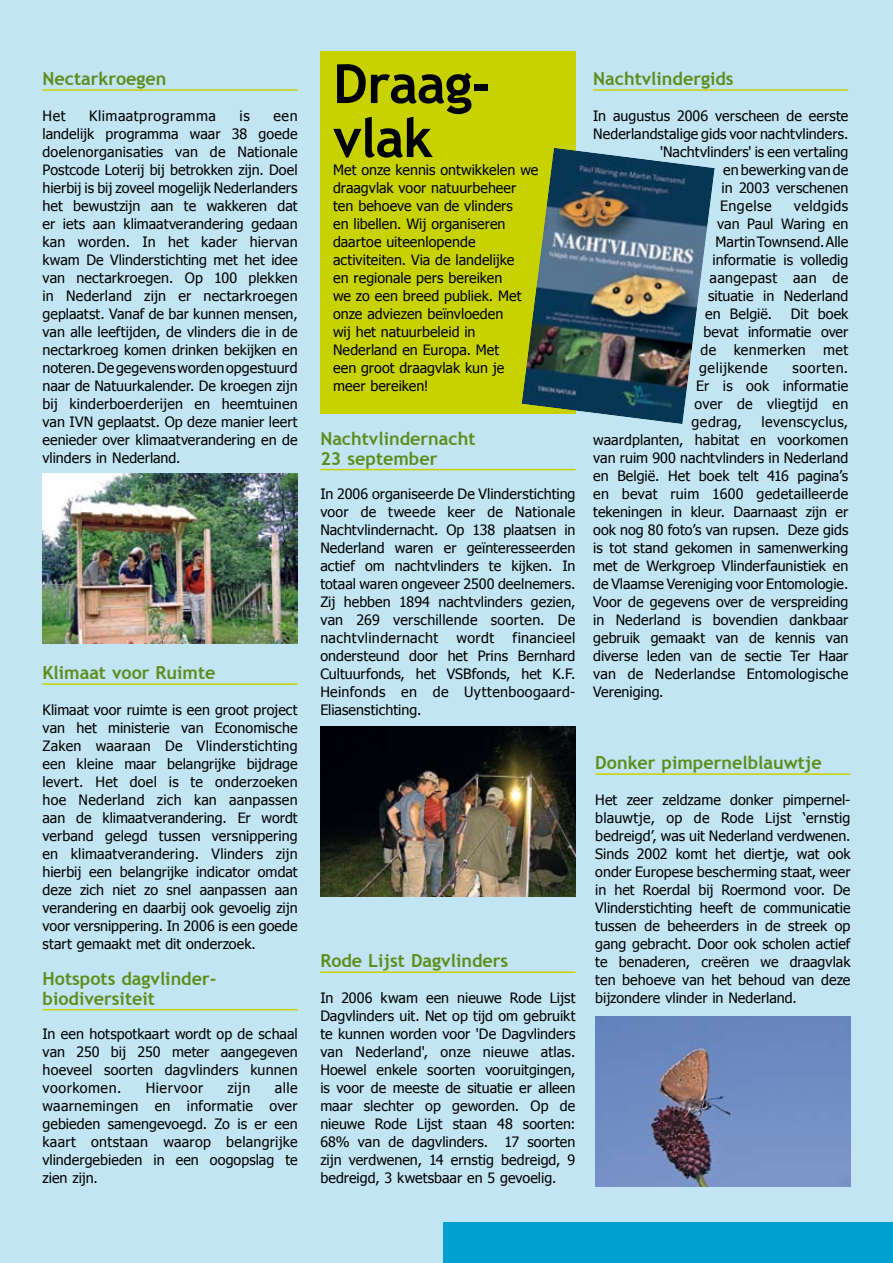
<style>
.page{position:relative;width:893px;height:1263px;background:#c1e5f2}
.page>*{position:absolute;margin:0;border:0;box-sizing:border-box;transform-origin:0 0}
.t1{font:700 54px/54px "Trebuchet MS";letter-spacing:-.02em;color:#000}
.t2{font:700 18px/19.5px "Trebuchet MS";color:#5c8d1c}
.t3{font:14.25px/18px "Tahoma";letter-spacing:.005em;color:#000;text-align:justify}
.t4{font:14.25px "Tahoma";letter-spacing:.025em;color:#000}
.t5{font:14.25px "Tahoma";letter-spacing:.04em;color:#000}
.t6{font:14.25px "Tahoma";letter-spacing:.03em;color:#000}
.t7{font:14.25px "Tahoma";letter-spacing:.035em;color:#000}
.t8{font:14.25px "Tahoma";letter-spacing:.045em;color:#000}
</style>
<div class="page">
<hr style="left:320px;top:469px;width:255px;height:1px;background:#c8d200">
<img style="left:320px;top:726px;width:255px;height:170px">
<hr style="left:43px;top:683px;width:255px;height:2px;background:#c8d200">
<hr style="left:43px;top:1009px;width:255px;height:1px;background:#c8d200">
<div style="left:320px;top:51px;width:255px;height:363px;background:#c8d200"></div>
<hr style="left:43px;top:89px;width:255px;height:2px;background:#c8d200">
<img style="left:43px;top:474px;width:255px;height:170px">
<hr style="left:595px;top:773px;width:255px;height:2px;background:#c8d200">
<img style="left:595px;top:1016px;width:255px;height:170px">
<hr style="left:593px;top:89px;width:255px;height:2px;background:#c8d200">
<div style="left:443px;top:1222px;width:450px;height:41px;background:#00a0d1"></div>
<img style="left:522px;top:148px;width:193px;height:276px">
<hr style="left:320px;top:971px;width:255px;height:2px;background:#c8d200">
<p class="t2" style="left:43px;top:69px;width:126px">Nectarkroegen</p>
<p class="t3" style="left:43px;top:106px;width:25px">Het</p>
<p class="t6" style="left:89px;top:106px;width:128px">Klimaatprogramma</p>
<p class="t3" style="left:240px;top:106px;width:12px">is</p>
<p class="t3" style="left:43px;top:106px;width:257px;text-indent:231px">een landelijk programma waar 38 goede doelenorganisaties van de Nationale Postcode Loterij bij betrokken zijn. Doel hierbij is bij zoveel mogelijk Nederlanders het bewustzijn aan te wakkeren dat er iets aan klimaatverandering gedaan kan worden. In het kader hiervan kwam De Vlinderstichting met het idee van nectarkroegen. Op 100 plekken in Nederland zijn er nectarkroegen geplaatst. Vanaf de bar kunnen mensen, van alle leeftijden, de vlinders die in de nectarkroeg komen drinken bekijken en noteren. De gegevens worden opgestuurd naar de Natuurkalender. De kroegen zijn bij kinderboerderijen en heemtuinen van IVN geplaatst. Op deze manier leert eenieder over klimaatverandering en de vlinders in Nederland.</p>
<p class="t2" style="left:43px;top:663px;width:174px">Klimaat voor Ruimte</p>
<p class="t3" style="left:43px;top:700px;width:257px">Klimaat voor ruimte is een groot project van het ministerie van Economische Zaken waaraan De Vlinderstichting een kleine maar belangrijke bijdrage levert. Het doel is te onderzoeken hoe Nederland zich kan aanpassen aan de klimaatverandering. Er wordt verband gelegd tussen versnippering en klimaatverandering. Vlinders zijn hierbij een belangrijke indicator omdat deze zich niet zo snel aanpassen aan verandering en daarbij ook gevoelig zijn voor versnippering. In 2006 is een goede start gemaakt met dit onderzoek.</p>
<p class="t2" style="left:43px;top:969px;width:175px">Hotspots dagvlinder&shy;biodiversiteit</p>
<p class="t3" style="left:43px;top:1024px;width:257px">In een hotspotkaart wordt op de schaal van 250 bij 250 meter aangegeven hoeveel soorten dagvlinders kunnen voorkomen.</p>
<p class="t3" style="left:43px;top:1078px;width:257px;text-indent:232px">alle waarnemingen en informatie over gebieden samengevoegd. Zo is er een kaart ontstaan waarop belangrijke vlindergebieden in een oogopslag te zien zijn.</p>
<p class="t5" style="left:146px;top:1078px;width:59px">Hiervoor</p>
<p class="t3" style="left:227px;top:1078px;width:24px">zijn</p>
<h1 class="t1" style="left:333px;top:57px;width:154px">Draag&shy;vlak</h1>
<p class="t3" style="left:333px;top:160px;width:207px;text-align:left">Met onze kennis ontwikkelen we draagvlak voor natuurbeheer ten behoeve van de vlinders<br>en libellen. Wij organiseren daartoe uiteenlopende activiteiten. Via de landelijke<br>en regionale pers bereiken<br>we zo een breed publiek. Met onze adviezen beïnvloeden<br>wij het natuurbeleid in<br>Nederland en Europa. Met<br>een groot draagvlak kun je meer bereiken!</p>
<p class="t2" style="left:320px;top:429px;width:157px">Nachtvlindernacht<br>23 september</p>
<p class="t3" style="left:320px;top:484px;width:257px">In 2006 organiseerde De Vlinderstichting voor de tweede keer de Nationale Nachtvlindernacht. Op 138 plaatsen in Nederland waren er geïnteresseerden actief om nachtvlinders te kijken. In totaal waren ongeveer 2500 deelnemers.<br>Zij hebben 1894 nachtvlinders gezien, van 269 verschillende soorten. De nachtvlindernacht</p>
<p class="t3" style="left:320px;top:628px;width:257px;text-indent:192px">financieel ondersteund door het Prins Bernhard Cultuurfonds, het VSBfonds, het K.F.<br>Heinfonds en de Uyttenboogaard-Eliasenstichting.</p>
<p class="t3" style="left:457px;top:628px;width:39px">wordt</p>
<p class="t2" style="left:320px;top:951px;width:189px">Rode Lijst Dagvlinders</p>
<p class="t3" style="left:320px;top:988px;width:257px">In 2006 kwam een nieuwe Rode Lijst Dagvlinders uit. Net op tijd om gebruikt te kunnen worden voor 'De Dagvlinders van Nederland', onze nieuwe atlas.<br>Hoewel enkele soorten vooruitgingen, is voor de meeste de situatie er alleen maar slechter op geworden. Op de nieuwe Rode Lijst staan 48 soorten:<br>68% van de dagvlinders. 17 soorten zijn verdwenen, 14 ernstig bedreigd, 9 bedreigd, 3 kwetsbaar en 5 gevoelig.</p>
<p class="t2" style="left:593px;top:69px;width:142px">Nachtvlindergids</p>
<p class="t3" style="left:593px;top:106px;width:257px">In augustus 2006 verscheen de eerste</p>
<p class="t3" style="left:593px;top:124px;width:257px">Nederlandstalige gids voor nachtvlinders.</p>
<p class="t3" style="left:660px;top:142px;width:190px">'Nacht-vlinders' is een vertaling</p>
<p class="t3" style="left:723px;top:160px;width:127px">en be-werking van de</p>
<p class="t3" style="left:722px;top:178px;width:128px">in 2003 verschenen</p>
<p class="t7" style="left:720px;top:196px;width:53px">Engelse</p>
<p class="t7" style="left:794px;top:196px;width:56px">veldgids</p>
<p class="t3" style="left:717px;top:214px;width:133px">van Paul Waring en</p>
<p class="t3" style="left:716px;top:232px;width:134px">Martin Townsend. Alle</p>
<p class="t3" style="left:713px;top:250px;width:137px">informatie is volledig</p>
<p class="t4" style="left:710px;top:268px;width:140px">aangepast aan de</p>
<p class="t3" style="left:708px;top:286px;width:142px">situatie in Nederland</p>
<p class="t3" style="left:705px;top:304px;width:69px">en België.</p>
<p class="t3" style="left:791px;top:304px;width:59px">Dit boek</p>
<p class="t3" style="left:704px;top:322px;width:146px">bevat informatie over</p>
<p class="t4" style="left:701px;top:340px;width:149px">de kenmerken met</p>
<p class="t5" style="left:699px;top:358px;width:70px">gelijkende</p>
<p class="t8" style="left:792px;top:358px;width:57px">soorten.</p>
<p class="t3" style="left:696px;top:376px;width:154px">Er is ook informatie</p>
<p class="t3" style="left:695px;top:394px;width:155px">over de vliegtijd en</p>
<p class="t3" style="left:692px;top:412px;width:52px">gedrag,</p>
<p class="t3" style="left:593px;top:412px;width:257px;text-indent:168px">levenscyclus, waardplanten, habitat en voorkomen van ruim 900 nachtvlinders in Nederland en België. Het boek telt 416 pagina’s en bevat ruim 1600 gedetailleerde tekeningen in kleur. Daarnaast zijn er ook nog 80 foto’s van rupsen. Deze gids is tot stand gekomen in samenwerking met de Werkgroep Vlinderfaunistiek en de Vlaamse Vereniging voor Entomologie.<br>Voor de gegevens over de verspreiding in Nederland is bovendien dankbaar gebruik gemaakt van de kennis van diverse leden van de sectie Ter Haar van de Nederlandse Entomologische Vereniging.</p>
<p class="t2" style="left:595px;top:753px;width:228px">Donker pimpernelblauwtje</p>
<p class="t3" style="left:595px;top:790px;width:257px">Het zeer zeldzame donker pimpernel&shy;blauwtje, op de Rode Lijst ‘ernstig bedreigd’, was uit Nederland verdwenen.<br>Sinds 2002 komt het diertje, wat ook onder Europese bescherming staat, weer in het Roerdal bij Roermond voor. De Vlinderstichting heeft de communicatie tussen de beheerders in de streek op gang gebracht. Door ook scholen actief te benaderen, creëren we draagvlak ten behoeve van het behoud van deze bijzondere vlinder in Nederland.</p>
</div>
